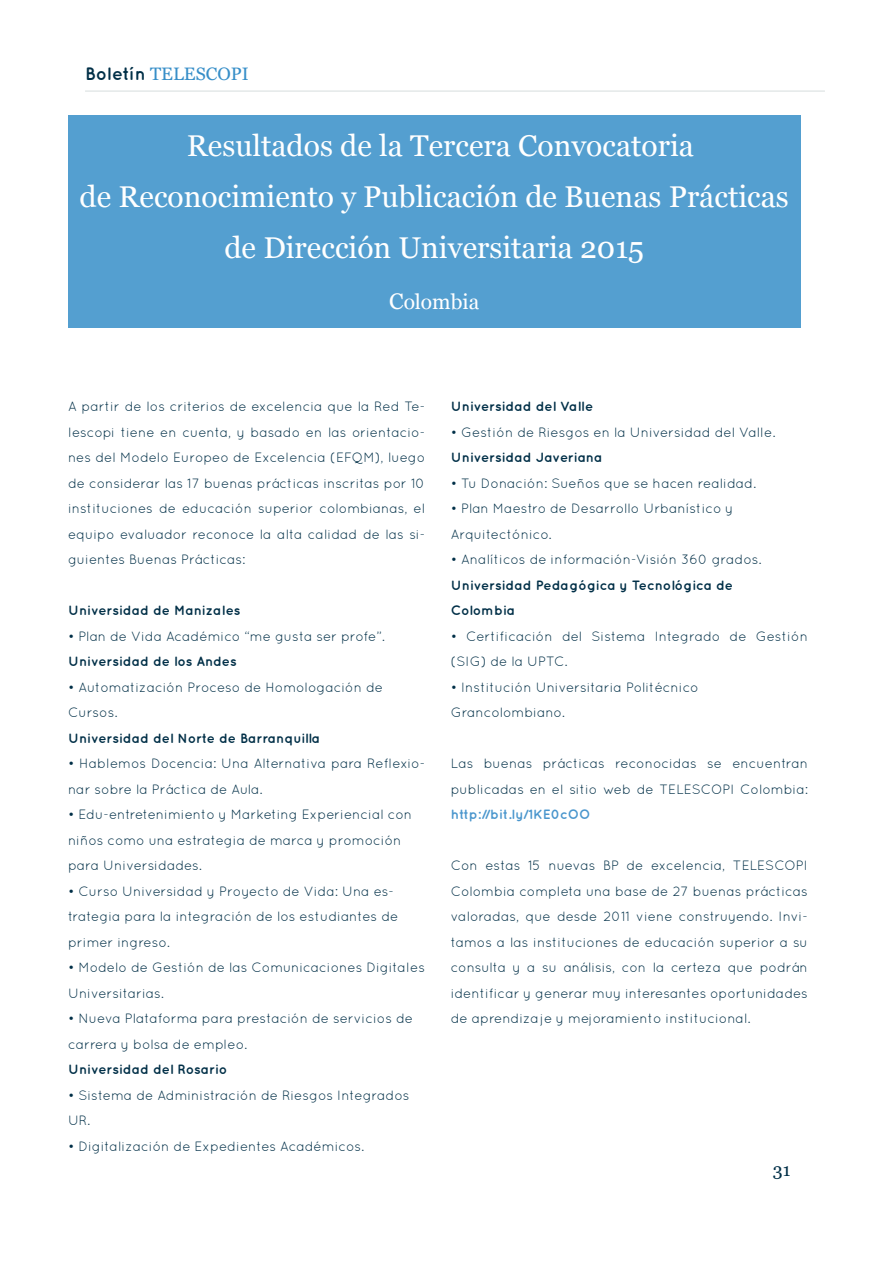
<style>
.page{position:relative;width:893px;height:1263px;background:#fff}
.page>*{position:absolute;margin:0;border:0;box-sizing:border-box;transform-origin:0 0}
.t1{font:30px/51px "Georgia";color:#fff;text-align:center}
.t2{font:21px "Georgia";color:#fff}
.t3{font:18px "Georgia";color:#368ec8}
.t4{font:18px "Georgia";color:#002f47}
.t5{font:13.5px/25.5px "Quicksand";color:#002f47}
.t6{font:700 13.5px/25.5px "Quicksand";color:#002f47}
.t7{font:700 13.5px "Quicksand";color:#4a96cd}
.s1{font-family:"Quicksand";font-weight:700;color:#002f47}
.s2{font-size:22.5px}
</style>
<div class="page">
<hr style="left:85px;top:90px;width:740px;height:2px;background:#e4e8e9">
<div style="left:68px;top:115px;width:732px;height:212px;background:#549fd0"></div>
<h3 class="t3" style="left:85px;top:60px;width:165px"><span class="s1">Boletín</span> TELESCOPI</h3>
<h1 class="t1" style="left:80px;top:119px;width:711px">Resultados de la Tercera Convocatoria<br>de Reconocimiento y Publicación de Buenas Prácticas de Dirección Universitaria 2015</h1>
<h2 class="t2" style="left:389px;top:286px;width:92px"><span class="s2">C</span>olombia</h2>
<p class="t5" style="left:68px;top:393px;width:359px;text-align:justify">A partir de los criterios de excelencia que la Red Te&shy;lescopi tiene en cuenta, y basado en las orientacio&shy;nes del Modelo Europeo de Excelencia (EFQM), luego de considerar las 17 buenas prácticas inscritas por 10 instituciones de educación superior colombianas, el equipo evaluador reconoce la alta calidad de las si&shy;guientes Buenas Prácticas:</p>
<p class="t6" style="left:68px;top:597px;width:174px">Universidad de Manizales</p>
<p class="t5" style="left:68px;top:623px;width:319px">• Plan de Vida Académico “me gusta ser profe”.</p>
<p class="t6" style="left:68px;top:648px;width:170px">Universidad de los Andes</p>
<p class="t5" style="left:68px;top:674px;width:317px">• Automatización Proceso de Homologación de<br>Cursos.</p>
<p class="t6" style="left:68px;top:725px;width:254px">Universidad del Norte de Barranquilla</p>
<p class="t5" style="left:68px;top:750px;width:359px">• Hablemos Docencia: Una Alternativa para Reflexio&shy;nar sobre la Práctica de Aula.</p>
<p class="t5" style="left:68px;top:801px;width:346px">• Edu-entretenimiento y Marketing Experiencial con niños como una estrategia de marca y promoción para Universidades.</p>
<p class="t5" style="left:68px;top:878px;width:332px">• Curso Universidad y Proyecto de Vida: Una es&shy;trategia para la integración de los estudiantes de primer ingreso.</p>
<p class="t5" style="left:68px;top:954px;width:358px">• Modelo de Gestión de las Comunicaciones Digitales<br>Universitarias.</p>
<p class="t5" style="left:68px;top:1005px;width:346px">• Nueva Plataforma para prestación de servicios de carrera y bolsa de empleo.</p>
<p class="t6" style="left:68px;top:1056px;width:161px">Universidad del Rosario</p>
<p class="t5" style="left:68px;top:1082px;width:343px">• Sistema de Administración de Riesgos Integrados<br>UR.</p>
<p class="t5" style="left:68px;top:1133px;width:298px">• Digitalización de Expedientes Académicos.</p>
<p class="t6" style="left:451px;top:393px;width:144px">Universidad del Valle</p>
<p class="t5" style="left:451px;top:419px;width:326px">• Gestión de Riesgos en la Universidad del Valle.</p>
<p class="t6" style="left:451px;top:444px;width:153px">Universidad Javeriana</p>
<p class="t5" style="left:451px;top:470px;width:307px">• Tu Donación: Sueños que se hacen realidad.</p>
<p class="t5" style="left:451px;top:495px;width:284px">• Plan Maestro de Desarrollo Urbanístico y<br>Arquitectónico.</p>
<p class="t5" style="left:451px;top:546px;width:312px">• Analíticos de información-Visión 360 grados.</p>
<p class="t6" style="left:451px;top:572px;width:284px">Universidad Pedagógica y Tecnológica de<br>Colombia</p>
<p class="t5" style="left:451px;top:623px;width:359px">• Certificación del Sistema Integrado de Gestión (SIG) de la UPTC.</p>
<p class="t5" style="left:451px;top:674px;width:249px">• Institución Universitaria Politécnico<br>Grancolombiano.</p>
<p class="t5" style="left:451px;top:750px;width:359px">Las buenas prácticas reconocidas se encuentran publicadas en el sitio web de TELESCOPI Colombia:</p>
<p class="t7" style="left:451px;top:806px;width:142px">http://bit.ly/1KE0cOO</p>
<p class="t5" style="left:451px;top:852px;width:359px;text-align:justify">Con estas 15 nuevas BP de excelencia, TELESCOPI Colombia completa una base de 27 buenas prácticas valoradas, que desde 2011 viene construyendo. Invi&shy;tamos a las instituciones de educación superior a su consulta y a su análisis, con la certeza que podrán identificar y generar muy interesantes oportunidades de aprendizaje y mejoramiento institucional.</p>
<h3 class="t4" style="left:773px;top:1157px;width:19px">31</h3>
</div>
